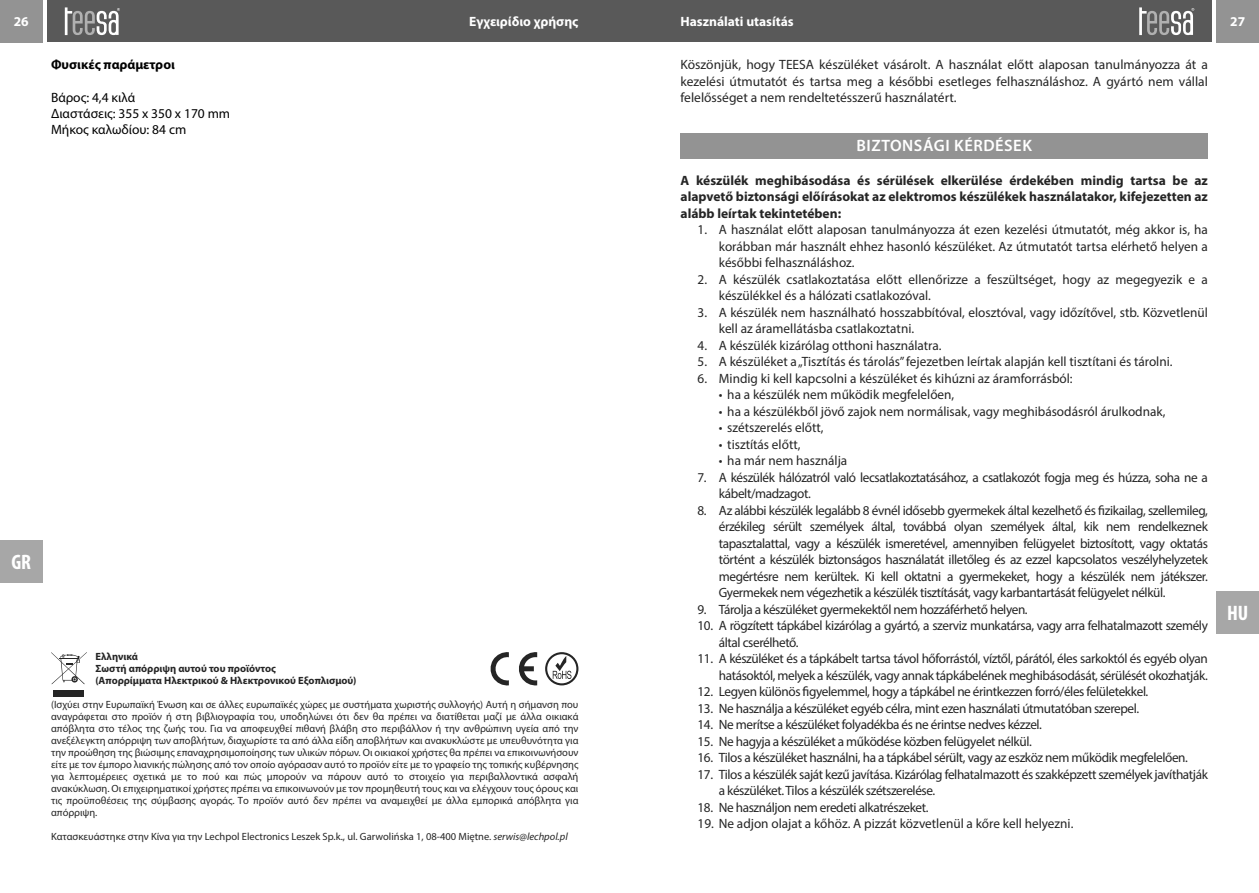
<style>
.page{position:relative;width:1259px;height:893px;background:#fff}
.page>*{position:absolute;margin:0;border:0;box-sizing:border-box;transform-origin:0 0}
.t1{font:700 condensed 21px "Myriad Pro";color:#fff}
.t2{font:600 16.5px "Myriad Pro";letter-spacing:.035em;color:#fff}
.t3{font:13.5px/16.5px "Myriad Pro";letter-spacing:-.03em;color:#252525;text-align:justify}
.t4{font:13.5px/16.5px "Myriad Pro";color:#252525}
.t5{font:700 13.5px/16.5px "Myriad Pro";color:#252525;text-align:justify}
.t6{font:13.5px/16.2px "Myriad Pro";color:#000}
.t7{font:700 13.5px "Myriad Pro";color:#fff}
.t8{font:700 13.5px "Myriad Pro";color:#000}
.t9{font:10.5px/12px "Myriad Pro";color:#252525;text-align:justify}
.t10{font:700 10.5px/12px "Myriad Pro";color:#252525}
.s1{font-style:italic}
</style>
<div class="page">
<div style="left:47px;top:0;width:582px;height:42px;background:#595959"></div>
<div style="left:0;top:0;width:43px;height:43px;background:#939393"></div>
<div style="left:0;top:540px;width:43px;height:43px;background:#a7a7a7"></div>
<svg style="left:65px;top:7px;width:55px;height:28px"></svg>
<div style="left:629px;top:0;width:583px;height:42px;background:#595959"></div>
<div style="left:1216px;top:0;width:43px;height:43px;background:#939393"></div>
<div style="left:1216px;top:591px;width:43px;height:43px;background:#a7a7a7"></div>
<svg style="left:1139px;top:7px;width:55px;height:28px"></svg>
<div style="left:53px;top:691px;width:31px;height:6px;background:#252525"></div>
<svg style="left:51px;top:652px;width:36px;height:32px"></svg>
<svg style="left:545px;top:652px;width:33px;height:33px"></svg>
<svg style="left:490px;top:652px;width:47px;height:34px"></svg>
<div style="left:680px;top:133px;width:528px;height:26px;background:#939393"></div>
<p class="t7" style="left:14px;top:16px;width:16px">26</p>
<p class="t7" style="left:469px;top:16px;width:111px">Εγχειρίδιο χρήσης</p>
<p class="t8" style="left:51px;top:59px;width:125px">Φυσικές παράμετροι</p>
<p class="t6" style="left:51px;top:90px;width:181px">Βάρος: 4,4 κιλά<br>Διαστάσεις: 355 x 350 x 170 mm<br>Μήκος καλωδίου: 84 cm</p>
<h1 class="t1" style="left:11px;top:553px;width:21px">GR</h1>
<p class="t10" style="left:95px;top:651px;width:262px">Ελληνικά<br>Σωστή απόρριψη αυτού του προϊόντος<br>(Απορρίμματα Ηλεκτρικού &amp; Ηλεκτρονικού Εξοπλισμού)</p>
<p class="t9" style="left:51px;top:699px;width:529px">(Ισχύει στην Ευρωπαϊκή Ένωση και σε άλλες ευρωπαϊκές χώρες με συστήματα χωριστής συλλογής) Αυτή η σήμανση που αναγράφεται στο προϊόν ή στη βιβλιογραφία του, υποδηλώνει ότι δεν θα πρέπει να διατίθεται μαζί με άλλα οικιακά απόβλητα στο τέλος της ζωής του. Για να αποφευχθεί πιθανή βλάβη στο περιβάλλον ή την ανθρώπινη υγεία από την ανεξέλεγκτη απόρριψη των αποβλήτων, διαχωρίστε τα από άλλα είδη αποβλήτων και ανακυκλώστε με υπευθυνότητα για την προώθηση της βιώσιμης επαναχρησιμοποίησης των υλικών πόρων. Οι οικιακοί χρήστες θα πρέπει να επικοινωνήσουν είτε με τον έμπορο λιανικής πώλησης από τον οποίο αγόρασαν αυτό το προϊόν είτε με το γραφείο της τοπικής κυβέρνησης για λεπτομέρειες σχετικά με το πού και πώς μπορούν να πάρουν αυτό το στοιχείο για περιβαλλοντικά ασφαλή ανακύκλωση. Οι επιχειρηματικοί χρήστες πρέπει να επικοινωνούν με τον προμηθευτή τους και να ελέγχουν τους όρους και τις προϋποθέσεις της σύμβασης αγοράς. Το προϊόν αυτό δεν πρέπει να αναμειχθεί με άλλα εμπορικά απόβλητα για απόρριψη.</p>
<p class="t9" style="left:51px;top:831px;width:518px">Κατασκευάστηκε στην Κίνα για την Lechpol Electronics Leszek Sp.k., ul. Garwolińska 1, 08-400 Miętne. <span class="s1">serwis@lechpol.pl</span></p>
<p class="t7" style="left:680px;top:16px;width:115px">Használati utasítás</p>
<p class="t7" style="left:1230px;top:16px;width:16px">27</p>
<p class="t3" style="left:680px;top:57px;width:529px">Köszönjük, hogy TEESA készüléket vásárolt. A használat előtt alaposan tanulmányozza át a kezelési útmutatót és tartsa meg a későbbi esetleges felhasználáshoz. A gyártó nem vállal felelősséget a nem rendeltetésszerű használatért.</p>
<p class="t2" style="left:856px;top:139px;width:177px">BIZTONSÁGI KÉRDÉSEK</p>
<p class="t5" style="left:680px;top:173px;width:529px">A készülék meghibásodása és sérülések elkerülése érdekében mindig tartsa be az alapvető biztonsági előírásokat az elektromos készülékek használatakor, kifejezetten az alább leírtak tekintetében:</p>
<p class="t3" style="left:719px;top:222px;width:490px;text-indent:-21px">1. A használat előtt alaposan tanulmányozza át ezen kezelési útmutatót, még akkor is, ha korábban már használt ehhez hasonló készüléket. Az útmutatót tartsa elérhető helyen a későbbi felhasználáshoz.</p>
<p class="t4" style="left:719px;top:272px;width:490px;text-indent:-21px">2. A készülék csatlakoztatása előtt ellenőrizze a feszültséget, hogy az megegyezik e a készülékkel és a hálózati csatlakozóval.</p>
<p class="t4" style="left:719px;top:305px;width:490px;text-indent:-21px">3. A készülék nem használható hosszabbítóval, elosztóval, vagy időzítővel, stb. Közvetlenül kell az áramellátásba csatlakoztatni.</p>
<p class="t4" style="left:697px;top:338px;width:246px">4. A készülék kizárólag otthoni használatra.</p>
<p class="t4" style="left:697px;top:354px;width:476px">5. A készüléket a „Tisztítás és tárolás” fejezetben leírtak alapján kell tisztítani és tárolni.</p>
<p class="t4" style="left:697px;top:371px;width:377px">6. Mindig ki kell kapcsolni a készüléket és kihúzni az áramforrásból:</p>
<p class="t4" style="left:719px;top:387px;width:237px">• ha a készülék nem működik megfelelően,</p>
<p class="t4" style="left:719px;top:404px;width:448px">• ha a készülékből jövő zajok nem normálisak, vagy meghibásodásról árulkodnak,</p>
<p class="t4" style="left:719px;top:420px;width:106px">• szétszerelés előtt,</p>
<p class="t4" style="left:719px;top:437px;width:83px">• tisztítás előtt,</p>
<p class="t4" style="left:719px;top:453px;width:130px">• ha már nem használja</p>
<p class="t3" style="left:719px;top:470px;width:490px;text-indent:-21px">7. A készülék hálózatról való lecsatlakoztatásához, a csatlakozót fogja meg és húzza, soha ne a kábelt/madzagot.</p>
<p class="t3" style="left:719px;top:503px;width:490px;text-indent:-21px">8. Az alábbi készülék legalább 8 évnél idősebb gyermekek által kezelhető és fizikailag, szellemileg, érzékileg sérült személyek által, továbbá olyan személyek által, kik nem rendelkeznek tapasztalattal, vagy a készülék ismeretével, amennyiben felügyelet biztosított, vagy oktatás történt a készülék biztonságos használatát illetőleg és az ezzel kapcsolatos veszélyhelyzetek megértésre nem kerültek. Ki kell oktatni a gyermekeket, hogy a készülék nem játékszer.<br>Gyermekek nem végezhetik a készülék tisztítását, vagy karbantartását felügyelet nélkül.</p>
<p class="t3" style="left:697px;top:602px;width:332px">9. Tárolja a készüléket gyermekektől nem hozzáférhető helyen.</p>
<p class="t3" style="left:719px;top:618px;width:490px;text-indent:-21px">10. A rögzített tápkábel kizárólag a gyártó, a szerviz munkatársa, vagy arra felhatalmazott személy által cserélhető.</p>
<p class="t3" style="left:697px;top:651px;width:512px;text-align:right">11. A készüléket és a tápkábelt tartsa távol hőforrástól, víztől, párától, éles sarkoktól és egyéb olyan hatásoktól, melyek a készülék, vagy annak tápkábelének meghibásodását, sérülését okozhatják.</p>
<p class="t3" style="left:697px;top:684px;width:452px">12. Legyen különös figyelemmel, hogy a tápkábel ne érintkezzen forró/éles felületekkel.</p>
<p class="t3" style="left:697px;top:701px;width:443px">13. Ne használja a készüléket egyéb célra, mint ezen használati útmutatóban szerepel.</p>
<p class="t3" style="left:697px;top:717px;width:346px">14. Ne merítse a készüléket folyadékba és ne érintse nedves kézzel.</p>
<p class="t3" style="left:697px;top:734px;width:336px">15. Ne hagyja a készüléket a működése közben felügyelet nélkül.</p>
<p class="t3" style="left:697px;top:750px;width:492px">16. Tilos a készüléket használni, ha a tápkábel sérült, vagy az eszköz nem működik megfelelően.</p>
<p class="t3" style="left:719px;top:767px;width:490px;text-indent:-21px">17. Tilos a készülék saját kezű javítása. Kizárólag felhatalmazott és szakképzett személyek javíthatják a készüléket. Tilos a készülék szétszerelése.</p>
<p class="t3" style="left:697px;top:800px;width:232px">18. Ne használjon nem eredeti alkatrészeket.</p>
<p class="t4" style="left:697px;top:816px;width:377px">19. Ne adjon olajat a kőhöz. A pizzát közvetlenül a kőre kell helyezni.</p>
<h1 class="t1" style="left:1227px;top:604px;width:23px">HU</h1>
</div>
